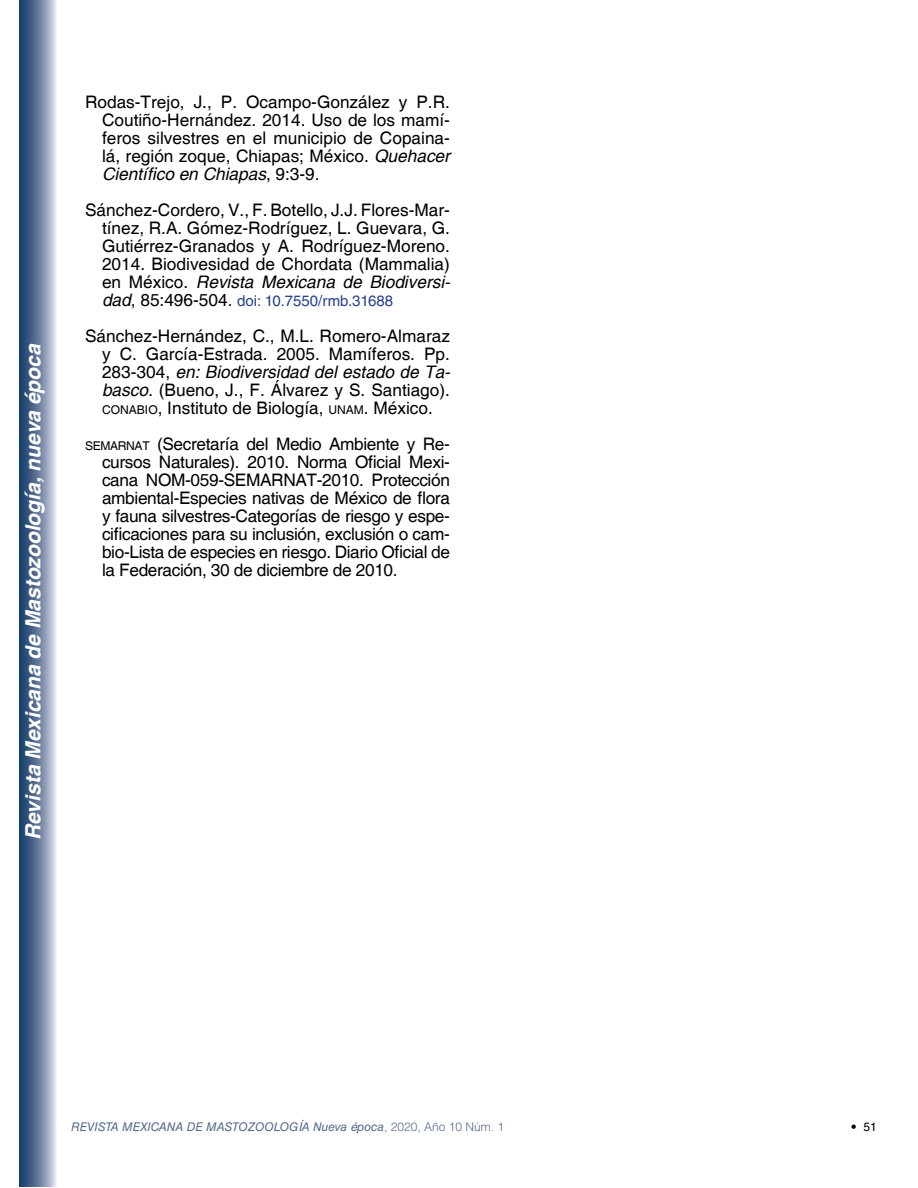
<style>
.page{position:relative;width:918px;height:1188px;background:#fff}
.page>*{position:absolute;margin:0;border:0;box-sizing:border-box;transform-origin:0 0}
.t1{font:italic 700 21px "Helvetica";color:#fff}
.t2{font:17.25px/18px "Helvetica";color:#000;text-align:justify}
.t3{font:15px "Helvetica LT Std";color:#25408f}
.t4{font:italic 12px "Helvetica LT Std";color:#52698d}
.t5{font:12px "Helvetica LT Std";color:#000}
.s1{font-style:italic}
.s2{font-family:"Helvetica";font-style:italic;font-size:17.25px;color:#000}
.s3{font-family:"Helvetica";font-size:17.25px;color:#000}
.s4{font-size:12.15px}
.s5{font-weight:300;font-style:normal}
.s6{font-weight:300}
</style>
<div class="page">
<svg style="left:20px;top:0;width:36px;height:1186px;background:#6b809e"></svg>
<p class="t1" style="left:20px;top:840px;width:498px;rotate:-90deg">Revista Mexicana de Mastozoología, nueva época</p>
<p class="t2" style="left:102px;top:94px;width:349px;text-indent:-17px">Rodas-Trejo, J., P. Ocampo-González y P.R.<br>Coutiño-Hernández. 2014. Uso de los mamí&shy;feros silvestres en el municipio de Copaina&shy;lá, región zoque, Chiapas; México. <span class="s1">Quehacer Científico en Chiapas</span>, 9:3-9.</p>
<p class="t2" style="left:102px;top:202px;width:350px;text-indent:-17px">Sánchez-Cordero, V., F. Botello, J.J. Flores-Mar&shy;tínez, R.A. Gómez-Rodríguez, L. Guevara, G.<br>Gutiérrez-Granados y A. Rodríguez-Moreno.<br>2014. Biodivesidad de Chordata (Mammalia) en México. <span class="s1">Revista Mexicana de Biodiversi-</span></p>
<p class="t3" style="left:102px;top:292px;width:293px"><span class="s2">dad</span><span class="s3">, 85:496-504.</span> doi: 10.7550/rmb.31688</p>
<p class="t2" style="left:102px;top:328px;width:350px;text-indent:-17px">Sánchez-Hernández, C., M.L. Romero-Almaraz y C. García-Estrada. 2005. Mamíferos. Pp.<br>283-304, <span class="s1">en: Biodiversidad del estado de Ta&shy;basco.</span> (Bueno, J., F. Álvarez y S. Santiago).<br><span class="s4">CONABIO</span>, Instituto de Biología, <span class="s4">UNAM</span> . México.</p>
<p class="t2" style="left:102px;top:436px;width:349px;text-indent:-17px"><span class="s4">SEMARNAT</span> (Secretaría del Medio Ambiente y Re&shy;cursos Naturales). 2010. Norma Oficial Mexi&shy;cana NOM-059-SEMARNAT-2010. Protección ambiental-Especies nativas de México de flora y fauna silvestres-Categorías de riesgo y espe&shy;cificaciones para su inclusión, exclusión o cam&shy;bio-Lista de especies en riesgo. Diario Oficial de la Federación, 30 de diciembre de 2010.</p>
<p class="t4" style="left:71px;top:1120px;width:435px">REVISTA MEXICANA DE MASTOZOOLOGÍA NUEVA ÉPOCA<span class="s5">, 2020, Año 10 Núm. 1</span></p>
<p class="t5" style="left:851px;top:1120px;width:28px"><span class="s6">•</span> 51</p>
</div>
